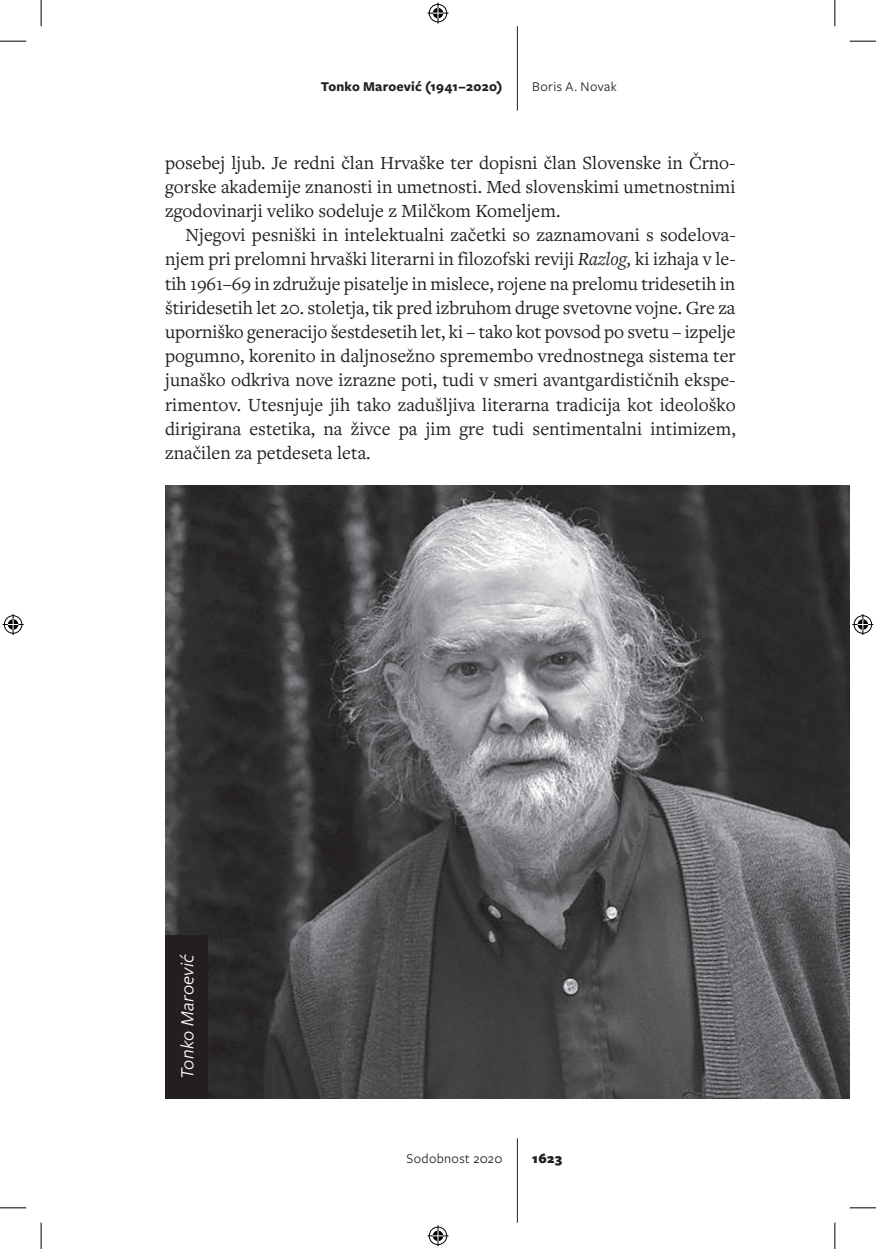
<style>
.page{position:relative;width:876px;height:1249px;background:#fff}
.page>*{position:absolute;margin:0;border:0;box-sizing:border-box;transform-origin:0 0}
.t1{font:19.25px/24.2px "Freight Text Pro";color:#231f20;text-align:justify}
.t2{font:italic 19.25px "Freight Sans Pro";letter-spacing:.01em;color:#fff}
.t3{font:14px "Freight Sans Pro";letter-spacing:.025em;color:#231f20}
.t4{font:700 14px "Freight Sans Pro";letter-spacing:.015em;color:#231f20}
.t5{font:900 14px "Freight Sans Pro";color:#231f20}
.s1{font-style:italic}
</style>
<div class="page">
<img style="left:165px;top:485px;width:685px;height:613px">
<div style="left:165px;top:934px;width:43px;height:164px;background:#231f20"></div>
<hr style="left:517px;top:1137px;width:1px;height:85px;background:#231f20">
<hr style="left:517px;top:26px;width:1px;height:85px;background:#231f20">
<svg style="left:0;top:41px;width:26px;height:1px"></svg>
<svg style="left:850px;top:41px;width:26px;height:1px"></svg>
<svg style="left:0;top:1207px;width:26px;height:1px"></svg>
<svg style="left:850px;top:1207px;width:26px;height:1px"></svg>
<svg style="left:41px;top:0;width:1px;height:26px"></svg>
<svg style="left:41px;top:1222px;width:1px;height:26px"></svg>
<svg style="left:835px;top:0;width:1px;height:26px"></svg>
<svg style="left:835px;top:1222px;width:1px;height:26px"></svg>
<svg style="left:427px;top:3px;width:21px;height:21px"></svg>
<svg style="left:427px;top:1225px;width:21px;height:20px"></svg>
<svg style="left:3px;top:614px;width:21px;height:21px"></svg>
<svg style="left:852px;top:614px;width:21px;height:21px"></svg>
<p class="t4" style="left:321px;top:77px;width:183px">Tonko Maroević (1941–2020)</p>
<p class="t3" style="left:532px;top:77px;width:86px">Boris A. Novak</p>
<p class="t1" style="left:165px;top:150px;width:572px">posebej ljub. Je redni član Hrvaške ter dopisni član Slovenske in Črno&shy;gorske akademije znanosti in umetnosti. Med slovenskimi umetnostnimi zgodovinarji veliko sodeluje z Milčkom Komeljem.</p>
<p class="t1" style="left:165px;top:222px;width:572px;text-indent:20px">Njegovi pesniški in intelektualni začetki so zaznamovani s sodelova&shy;njem pri prelomni hrvaški literarni in filozofski reviji <span class="s1">Razlog,</span> ki izhaja v le&shy;tih 1961–69 in združuje pisatelje in mislece, rojene na prelomu tridesetih in štiridesetih let 20. stoletja, tik pred izbruhom druge svetovne vojne. Gre za uporniško generacijo šestdesetih let, ki – tako kot povsod po svetu – izpelje pogumno, korenito in daljnosežno spremembo vrednostnega sistema ter junaško odkriva nove izrazne poti, tudi v smeri avantgardističnih ekspe&shy;rimentov. Utesnjuje jih tako zadušljiva literarna tradicija kot ideološko dirigirana estetika, na živce pa jim gre tudi sentimentalni intimizem, značilen za petdeseta leta.</p>
<p class="t2" style="left:174px;top:1078px;width:126px;rotate:-90deg">Tonko Maroević</p>
<p class="t3" style="left:406px;top:1148px;width:98px">Sodobnost 2020</p>
<p class="t5" style="left:532px;top:1147px;width:31px">1623</p>
</div>
